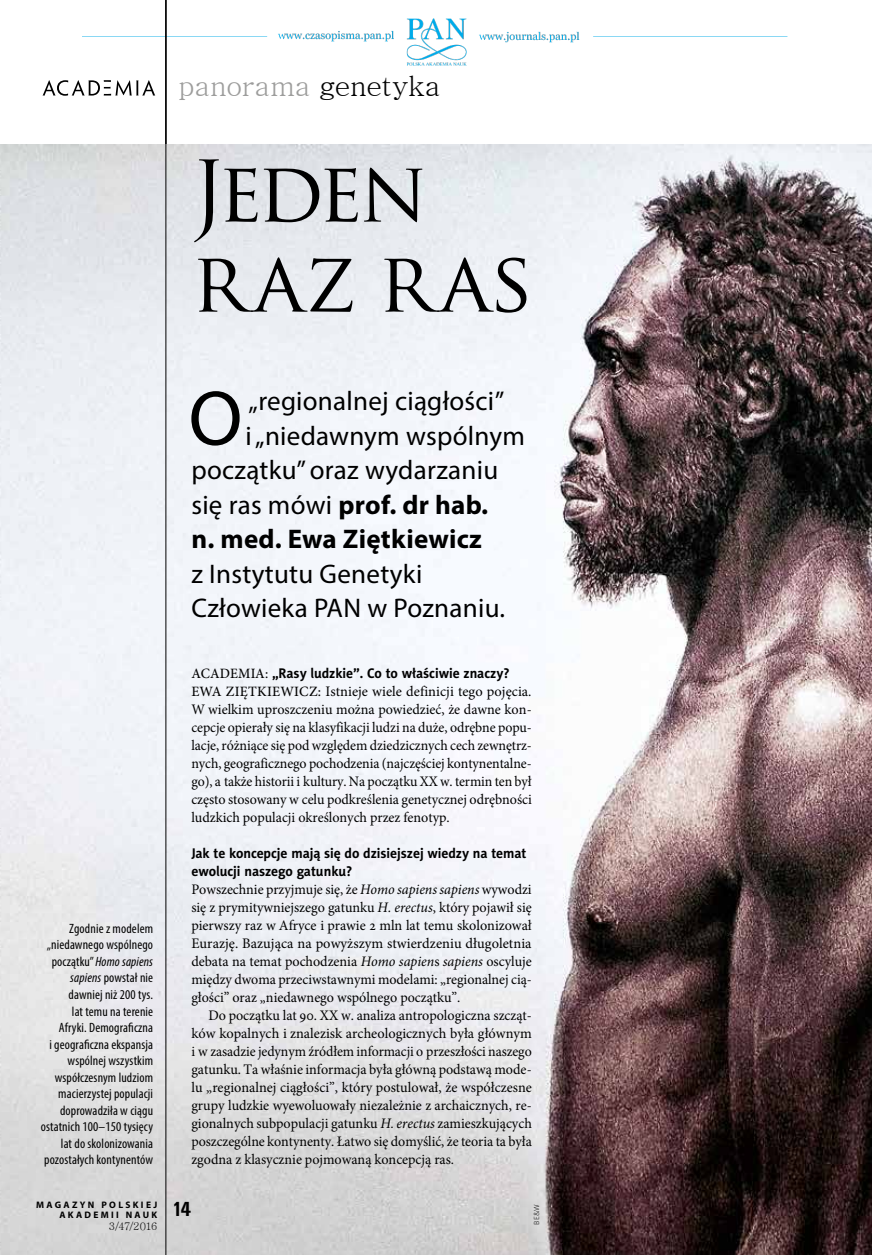
<style>
.page{position:relative;width:872px;height:1255px;background:#fff}
.page>*{position:absolute;margin:0;border:0;box-sizing:border-box;transform-origin:0 0}
.t1{font:82.5px/90px "Trajan Pro";letter-spacing:-.03em;color:#000}
.t2{font:78.15px "Myriad Pro";color:#000}
.t3{font:28.5px "Batang";letter-spacing:-.015em;color:#9d9d9c}
.t4{font:27px/34.5px "Myriad Pro";letter-spacing:.01em;color:#000}
.t5{font:700 27px "Myriad Pro";letter-spacing:.01em;color:#000}
.t6{font:700 condensed 21px "Unitus TEE";color:#000}
.t7{font:14.55px/18px "Minion Pro";color:#000;text-align:justify}
.t8{font:700 14.1px/18px "Naomi Sans EFN";letter-spacing:-.005em;color:#000}
.t9{font:condensed 13.5px/16.5px "Myriad Pro";letter-spacing:.01em;color:#000;text-align:right}
.t10{font:10.5px "Batang";letter-spacing:-.05em;color:#000}
.t11{font:700 9.45px/10.5px "Myriad Pro";letter-spacing:.245em;color:#000;text-align:right}
.t12{font:7.5px "Naomi Sans EFN Thin";color:#000}
.s1{color:#000}
.s2{font-weight:400}
.s3{font-style:italic}
.s4{font-family:"Minion Pro";font-weight:500;font-size:14.25px}
.s5{font-weight:500;font-size:14.25px}
</style>
<div class="page">
<img style="left:82px;top:15px;width:706px;height:54px">
<img style="left:0;top:145px;width:872px;height:1109px">
<hr style="left:166px;top:0;width:1px;height:1254px;background:#000">
<svg style="left:43px;top:80px;width:112px;height:16px"></svg>
<h3 class="t3" style="left:179px;top:71px;width:263px">panorama <span class="s1">genetyka</span></h3>
<h1 class="t1" style="left:191px;top:146px;width:344px">JEDEN<br>RAZ RAS</h1>
<h2 class="t2" style="left:189px;top:370px;width:55px">O</h2>
<h3 class="t4" style="left:248px;top:383px;width:257px">„regionalnej ciągłości”</h3>
<h3 class="t4" style="left:246px;top:418px;width:281px">i „niedawnym wspólnym</h3>
<h3 class="t4" style="left:191px;top:452px;width:308px">początku” oraz wydarzaniu</h3>
<h3 class="t5" style="left:191px;top:487px;width:298px"><span class="s2">się ras mówi</span> prof. dr hab.</h3>
<h3 class="t5" style="left:191px;top:521px;width:292px">n. med. Ewa Ziętkiewicz</h3>
<h3 class="t4" style="left:191px;top:556px;width:315px">z Instytutu Genetyki<br>Człowieka PAN w Poznaniu.</h3>
<p class="t9" style="left:41px;top:920px;width:114px">Zgodnie z modelem „niedawnego wspólnego początku” <span class="s3">Homo sapiens sapiens</span> powstał nie dawniej niż 200 tys.<br>lat temu na terenie<br>Afryki. Demograficzna<br>i geograficzna ekspansja wspólnej wszystkim współczesnym ludziom macierzystej populacji doprowadziła w ciągu ostatnich 100–150 tysięcy lat do skolonizowania pozostałych kontynentów</p>
<p class="t11" style="left:36px;top:1198px;width:123px">MAGAZYN POLSKIEJ<br>AKADEMII NAUK</p>
<p class="t10" style="left:109px;top:1221px;width:50px">3/47/2016</p>
<p class="t8" style="left:191px;top:664px;width:320px"><span class="s4">ACADEMIA:</span> „Rasy ludzkie”. Co to właściwie znaczy?</p>
<p class="t7" style="left:191px;top:682px;width:342px"><span class="s5">EWA ZIĘTKIEWICZ:</span> Istnieje wiele definicji tego pojęcia.<br>W wielkim uproszczeniu można powiedzieć, że dawne kon&shy;cepcje opierały się na klasyfikacji ludzi na duże, odrębne popu&shy;lacje, różniące się pod względem dziedzicznych cech zewnętrz&shy;nych, geograficznego pochodzenia (najczęściej kontynentalne&shy;go), a także historii i kultury. Na początku XX w. termin ten był często stosowany w celu podkreślenia genetycznej odrębności ludzkich populacji określonych przez fenotyp.</p>
<p class="t8" style="left:191px;top:844px;width:337px">Jak te koncepcje mają się do dzisiejszej wiedzy na temat ewolucji naszego gatunku?</p>
<p class="t7" style="left:191px;top:880px;width:342px">Powszechnie przyjmuje się, że <span class="s3">Homo sapiens sapiens</span> wywodzi się z prymitywniejszego gatunku <span class="s3">H. erectus</span>, który pojawił się pierwszy raz w Afryce i prawie 2 mln lat temu skolonizował Eurazję. Bazująca na powyższym stwierdzeniu długoletnia debata na temat pochodzenia <span class="s3">Homo sapien</span>s <span class="s3">sapiens</span> oscyluje między dwoma przeciwstawnymi modelami: „regionalnej cią&shy;głości” oraz „niedawnego wspólnego początku”.</p>
<p class="t7" style="left:191px;top:1006px;width:342px;text-indent:17px">Do początku lat 90. XX w. analiza antropologiczna szcząt&shy;ków kopalnych i znalezisk archeologicznych była głównym i w zasadzie jedynym źródłem informacji o przeszłości naszego gatunku. Ta właśnie informacja była główną podstawą mode&shy;lu „regionalnej ciągłości”, który postulował, że współczesne grupy ludzkie wyewoluowały niezależnie z archaicznych, re&shy;gionalnych subpopulacji gatunku <span class="s3">H. erectus</span> zamieszkujących poszczególne kontynenty. Łatwo się domyślić, że teoria ta była zgodna z klasycznie pojmowaną koncepcją ras.</p>
<h3 class="t6" style="left:172px;top:1196px;width:20px">14</h3>
<p class="t12" style="left:532px;top:1224px;width:22px;rotate:-90deg">BE&amp;W</p>
</div>
